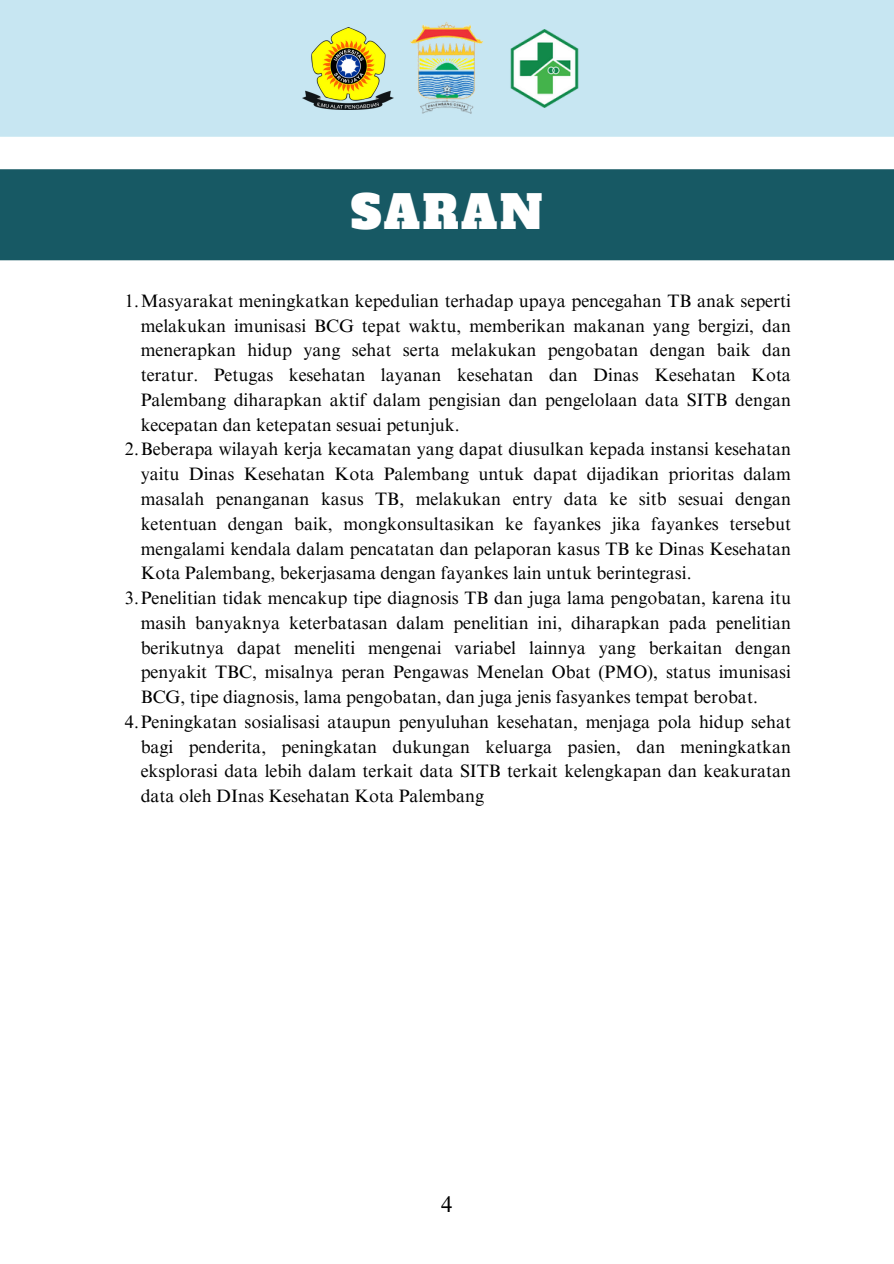
<style>
.page{position:relative;width:894px;height:1264px;background:#fff}
.page>*{position:absolute;margin:0;border:0;box-sizing:border-box;transform-origin:0 0}
.t1{font:45px "Alfa Slab One";letter-spacing:.055em;color:#fff}
.t2{font:22.5px "Times NRMT Pro";color:#000}
.t3{font:18px/24.8px "Times NRMT Pro";color:#000;text-align:justify}
</style>
<div class="page">
<div style="left:0;top:0;width:893px;height:137px;background:#c7e6f2"></div>
<img style="left:501px;top:29px;width:89px;height:79px">
<img style="left:302px;top:27px;width:91px;height:83px">
<img style="left:400px;top:21px;width:95px;height:95px">
<div style="left:0;top:169px;width:893px;height:91px;background:#175964"></div>
<h1 class="t1" style="left:351px;top:183px;width:193px">SARAN</h1>
<p class="t3" style="left:141px;top:290px;width:651px;text-indent:-16px">1.Masyarakat meningkatkan kepedulian terhadap upaya pencegahan TB anak seperti melakukan imunisasi BCG tepat waktu, memberikan makanan yang bergizi, dan menerapkan hidup yang sehat serta melakukan pengobatan dengan baik dan teratur. Petugas kesehatan layanan kesehatan dan Dinas Kesehatan Kota Palembang diharapkan aktif dalam pengisian dan pengelolaan data SITB dengan kecepatan dan ketepatan sesuai petunjuk.</p>
<p class="t3" style="left:141px;top:439px;width:651px;text-indent:-16px">2.Beberapa wilayah kerja kecamatan yang dapat diusulkan kepada instansi kesehatan yaitu Dinas Kesehatan Kota Palembang untuk dapat dijadikan prioritas dalam masalah penanganan kasus TB, melakukan entry data ke sitb sesuai dengan ketentuan dengan baik, mongkonsultasikan ke fayankes jika fayankes tersebut mengalami kendala dalam pencatatan dan pelaporan kasus TB ke Dinas Kesehatan Kota Palembang, bekerjasama dengan fayankes lain untuk berintegrasi.</p>
<p class="t3" style="left:141px;top:587px;width:651px;text-indent:-16px">3.Penelitian tidak mencakup tipe diagnosis TB dan juga lama pengobatan, karena itu masih banyaknya keterbatasan dalam penelitian ini, diharapkan pada penelitian berikutnya dapat meneliti mengenai variabel lainnya yang berkaitan dengan penyakit TBC, misalnya peran Pengawas Menelan Obat (PMO), status imunisasi BCG, tipe diagnosis, lama pengobatan, dan juga jenis fasyankes tempat berobat.</p>
<p class="t3" style="left:141px;top:711px;width:651px;text-indent:-16px">4.Peningkatan sosialisasi ataupun penyuluhan kesehatan, menjaga pola hidup sehat bagi penderita, peningkatan dukungan keluarga pasien, dan meningkatkan eksplorasi data lebih dalam terkait data SITB terkait kelengkapan dan keakuratan data oleh DInas Kesehatan Kota Palembang</p>
<p class="t2" style="left:441px;top:1195px;width:13px">4</p>
</div>
